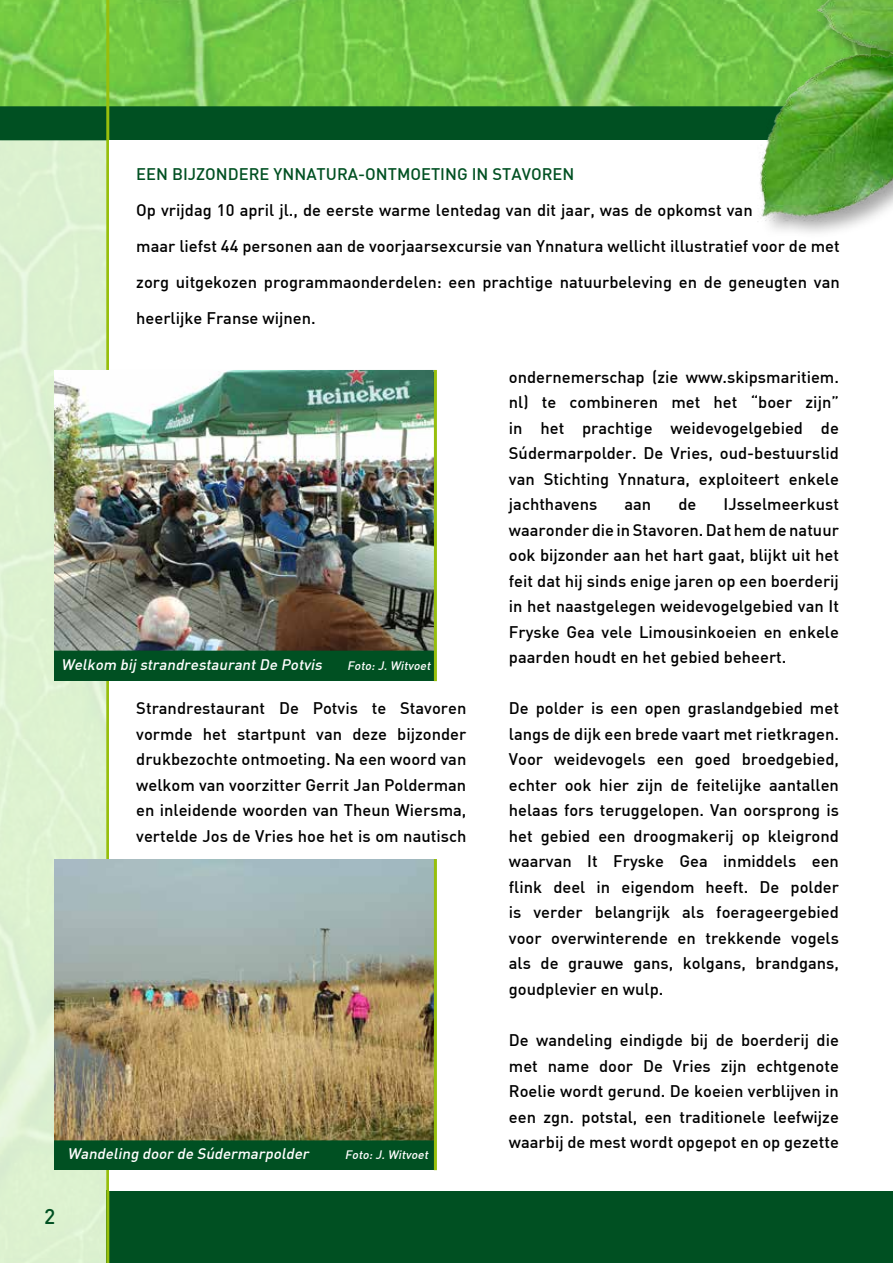
<style>
.page{position:relative;width:893px;height:1263px;background:#fff}
.page>*{position:absolute;margin:0;border:0;box-sizing:border-box;transform-origin:0 0}
.t1{font:500 21px "DIN";color:#005022}
.t2{font:500 16.5px/25.5px "DIN";color:#000;text-align:justify}
.t3{font:500 16.5px "DIN";color:#005022}
.t4{font:italic 500 15px "DIN";letter-spacing:-.215em;color:#fff}
.t5{font:italic 500 12px "DIN";letter-spacing:-.215em;color:#fff}
</style>
<div class="page">
<img style="left:0;top:0;width:715px;height:106px">
<div style="left:0;top:140px;width:893px;height:1123px;background:#ddf2d0"></div>
<div style="left:106px;top:1191px;width:787px;height:72px;background:#005022"></div>
<div style="left:0;top:106px;width:715px;height:34px;background:#005022"></div>
<hr style="left:106px;top:0;width:3px;height:1263px;background:#97bf0d">
<div style="left:109px;top:140px;width:784px;height:1051px;background:#fff"></div>
<img style="left:715px;top:0;width:178px;height:233px">
<div style="left:54px;top:861px;width:381px;height:309px;background:#005022"></div>
<img style="left:54px;top:859px;width:380px;height:281px">
<hr style="left:434px;top:859px;width:3px;height:311px;background:#97bf0d">
<div style="left:54px;top:372px;width:381px;height:309px;background:#005022"></div>
<img style="left:54px;top:370px;width:380px;height:281px">
<hr style="left:434px;top:370px;width:3px;height:311px;background:#97bf0d">
<p class="t3" style="left:136px;top:164px;width:91px">Een bijzondere</p>
<p class="t3" style="left:274px;top:164px;width:176px">Ynnatura-ontm oeting</p>
<p class="t3" style="left:472px;top:164px;width:81px">in Stavoren</p>
<p class="t2" style="left:136px;top:191px;width:705px;line-height:36px;text-align:left">Op vrijdag 10 april jl., de eerste warme lentedag van dit jaar, was de opkomst van<br>maar liefst 44 personen aan de voorjaarsexcursie van Ynnatura wellicht illustratief voor de met zorg uitgekozen programmaonderdelen: een prachtige natuurbeleving en de geneugten van heerlijke Franse wijnen.</p>
<p class="t4" style="left:61px;top:655px;width:266px">Welkom bij strandrestaurantDe Potvis</p>
<p class="t5" style="left:347px;top:658px;width:87px">Foto:J.Witvoet</p>
<p class="t2" style="left:136px;top:695px;width:332px">Strandrestaurant De Potvis te Stavoren vormde het startpunt van deze bijzonder drukbezochte ontmoeting. Na een woord van welkom van voorzitter Gerrit Jan Polderman en inleidende woorden van Theun Wiersma, vertelde Jos de Vries hoe het is om nautisch</p>
<p class="t4" style="left:67px;top:1144px;width:246px">Wandeling door de Súdermarpolder</p>
<p class="t5" style="left:345px;top:1147px;width:87px">Foto:J.Witvoet</p>
<p class="t1" style="left:44px;top:1203px;width:13px">2</p>
<p class="t2" style="left:509px;top:363px;width:332px">ondernemerschap (zie www.skipsmaritiem. nl) te combineren met het “boer zijn” in het prachtige weidevogelgebied de Súdermarpolder. De Vries, oud-bestuurslid van Stichting Ynnatura, exploiteert enkele jachthavens</p>
<p class="t2" style="left:509px;top:491px;width:332px;text-indent:215px">IJsselmeerkust waaronder die in Stavoren. Dat hem de natuur ook bijzonder aan het hart gaat, blijkt uit het feit dat hij sinds enige jaren op een boerderij in het naastgelegen weidevogelgebied van It Fryske Gea vele Limousinkoeien en enkele paarden houdt en het gebied beheert.</p>
<p class="t2" style="left:509px;top:695px;width:332px">De polder is een open graslandgebied met langs de dijk een brede vaart met rietkragen.<br>Voor weidevogels een goed broedgebied, echter ook hier zijn de feitelijke aantallen helaas fors teruggelopen. Van oorsprong is het gebied een droogmakerij op kleigrond waarvan It Fryske Gea inmiddels een flink deel in eigendom heeft. De polder is verder belangrijk als foerageergebied voor overwinterende en trekkende vogels als de grauwe gans, kolgans, brandgans, goudplevier en wulp.</p>
<p class="t2" style="left:509px;top:1027px;width:332px">De wandeling eindigde bij de boerderij die met name door De Vries zijn echtgenote Roelie wordt gerund. De koeien verblijven in een zgn. potstal, een traditionele leefwijze waarbij de mest wordt opgepot en op gezette</p>
<p class="t2" style="left:624px;top:491px;width:28px">aan</p>
<p class="t2" style="left:678px;top:491px;width:20px">de</p>
</div>
